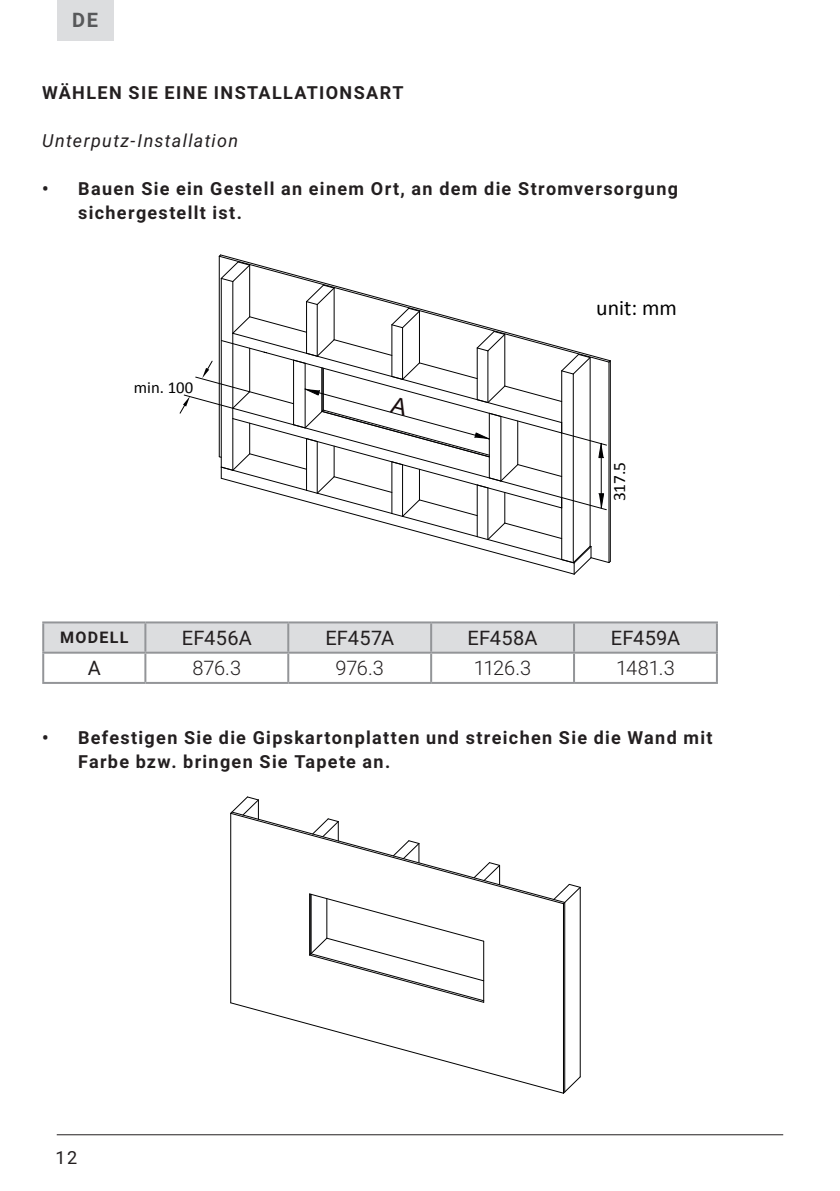
<style>
.page{position:relative;width:840px;height:1191px;background:#fff}
.page>*{position:absolute;margin:0;border:0;box-sizing:border-box;transform-origin:0 0}
.t1{font:21.8px "Calibri";color:#000001}
.t2{font:20px "Roboto";letter-spacing:.01em;color:#231f20}
.t3{font:300 20px "Roboto";letter-spacing:-.02em;color:#231f20}
.t4{font:700 20px "Roboto";color:#57585a}
.t5{font:700 18px "Roboto";letter-spacing:.075em;color:#231f20}
.t6{font:italic 18px "Roboto";letter-spacing:.07em;color:#231f20}
.t7{font:18px "Roboto";color:#231f20}
.t8{font:17.4px "Calibri";color:#000001}
.t9{font:16.6px "Calibri";color:#000001}
.t10{font:700 16px "Roboto";letter-spacing:.085em;color:#231f20}
</style>
<div class="page">
<div style="left:57px;top:0;width:56px;height:41px;background:#dcdddf"></div>
<hr style="left:57px;top:1134px;width:725px;height:1px;background:#231f20">
<div style="left:44px;top:623px;width:671px;height:28px;background:#dcdddf"></div>
<hr style="left:42px;top:653px;width:2px;height:29px;background:#939598">
<hr style="left:42px;top:621px;width:103px;height:2px;background:#939598">
<hr style="left:42px;top:623px;width:2px;height:28px;background:#939598">
<hr style="left:42px;top:651px;width:103px;height:2px;background:#939598">
<hr style="left:145px;top:651px;width:143px;height:2px;background:#939598">
<hr style="left:288px;top:651px;width:143px;height:2px;background:#939598">
<hr style="left:431px;top:651px;width:142px;height:2px;background:#939598">
<hr style="left:573px;top:651px;width:144px;height:2px;background:#939598">
<hr style="left:42px;top:682px;width:103px;height:2px;background:#939598">
<hr style="left:145px;top:682px;width:143px;height:2px;background:#939598">
<hr style="left:288px;top:682px;width:143px;height:2px;background:#939598">
<hr style="left:431px;top:682px;width:142px;height:2px;background:#939598">
<hr style="left:573px;top:682px;width:144px;height:2px;background:#939598">
<hr style="left:145px;top:621px;width:143px;height:2px;background:#939598">
<hr style="left:144px;top:623px;width:2px;height:28px;background:#939598">
<hr style="left:144px;top:653px;width:2px;height:29px;background:#939598">
<hr style="left:288px;top:621px;width:143px;height:2px;background:#939598">
<hr style="left:287px;top:623px;width:2px;height:28px;background:#939598">
<hr style="left:287px;top:653px;width:2px;height:29px;background:#939598">
<hr style="left:431px;top:621px;width:142px;height:2px;background:#939598">
<hr style="left:430px;top:623px;width:2px;height:28px;background:#939598">
<hr style="left:573px;top:621px;width:144px;height:2px;background:#939598">
<hr style="left:572px;top:623px;width:2px;height:28px;background:#939598">
<hr style="left:430px;top:653px;width:2px;height:29px;background:#939598">
<hr style="left:572px;top:653px;width:2px;height:29px;background:#939598">
<hr style="left:715px;top:623px;width:2px;height:28px;background:#939598">
<hr style="left:715px;top:653px;width:2px;height:29px;background:#939598">
<svg style="left:230px;top:796px;width:350px;height:297px"></svg>
<hr style="left:564px;top:902px;width:1px;height:190px;background:#000001">
<svg style="left:179px;top:254px;width:431px;height:320px"></svg>
<p class="t4" style="left:72px;top:6px;width:27px">DE</p>
<p class="t5" style="left:42px;top:80px;width:363px">WÄHLEN SIE EINE INSTALLATIONSART</p>
<p class="t6" style="left:42px;top:128px;width:197px">Unterputz-Installation</p>
<p class="t5" style="left:42px;top:176px;width:637px">• Bauen Sie ein Gestell an einem Ort, an dem die Stromversorgung</p>
<p class="t5" style="left:78px;top:200px;width:165px">sichergestellt ist.</p>
<p class="t9" style="left:134px;top:376px;width:61px">min. 100</p>
<p class="t1" style="left:596px;top:292px;width:82px">unit: mm</p>
<p class="t8" style="left:607px;top:501px;width:41px;rotate:-90deg">317.5</p>
<p class="t10" style="left:60px;top:626px;width:70px">MODELL</p>
<p class="t2" style="left:182px;top:623px;width:71px">EF456A</p>
<p class="t2" style="left:325px;top:623px;width:70px">EF457A</p>
<p class="t2" style="left:467px;top:623px;width:72px">EF458A</p>
<p class="t2" style="left:610px;top:623px;width:71px">EF459A</p>
<p class="t2" style="left:88px;top:654px;width:15px">A</p>
<p class="t3" style="left:192px;top:654px;width:50px">876.3</p>
<p class="t3" style="left:335px;top:654px;width:50px">976.3</p>
<p class="t3" style="left:473px;top:654px;width:59px">1126.3</p>
<p class="t3" style="left:615px;top:654px;width:60px">1481.3</p>
<p class="t5" style="left:42px;top:724px;width:671px">• Befestigen Sie die Gipskartonplatten und streichen Sie die Wand mit</p>
<p class="t5" style="left:78px;top:748px;width:313px">Farbe bzw. bringen Sie Tapete an.</p>
<p class="t7" style="left:55px;top:1145px;width:24px">12</p>
</div>
